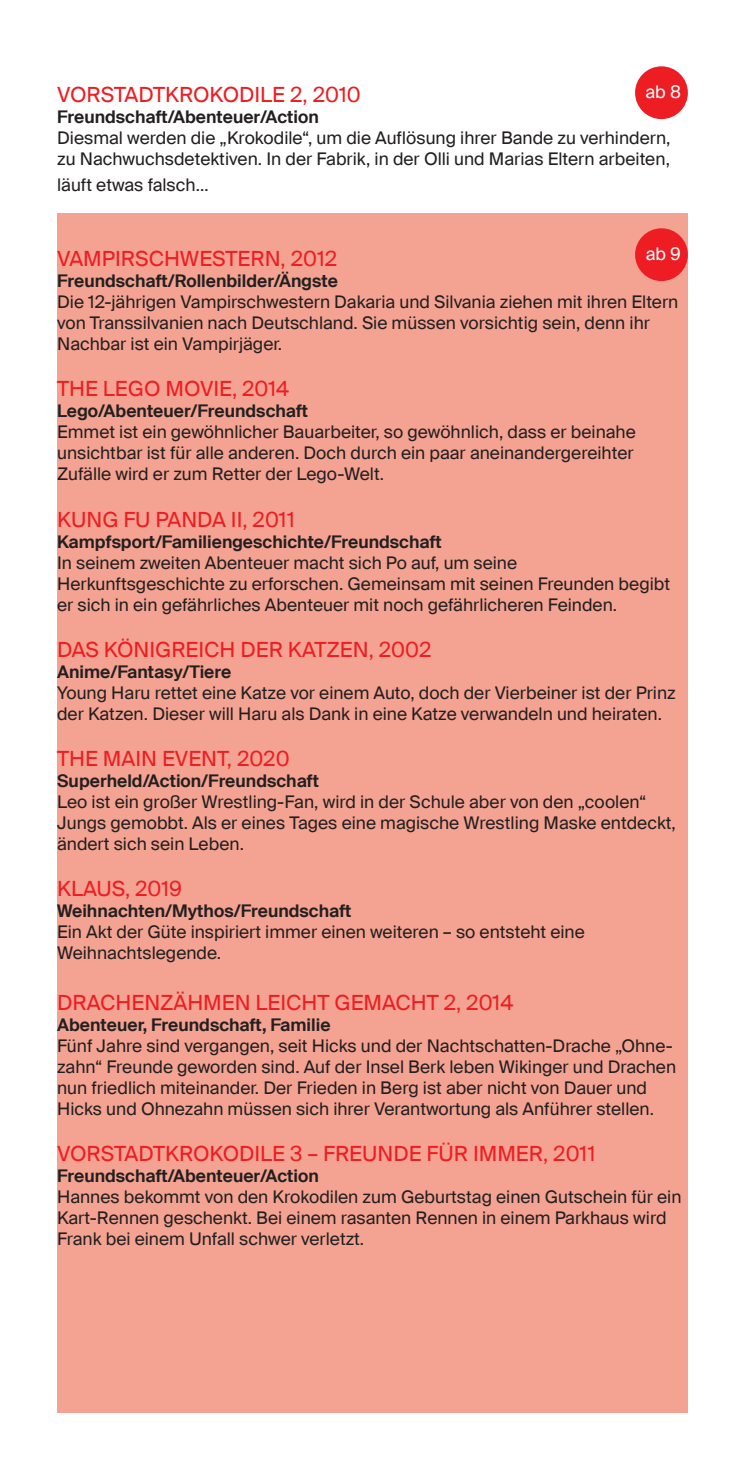
<style>
.page{position:relative;width:745px;height:1474px;background:#fff}
.page>*{position:absolute;margin:0;border:0;box-sizing:border-box;transform-origin:0 0}
.t1{font:21px "Suisse Intl";color:#ee1d23}
.t2{font:17.5px/21px "Suisse Intl";color:#231f20}
.t3{font:600 17.5px "Suisse Intl";color:#231f20}
.t4{font:17.5px "Suisse Intl";color:#fff}
</style>
<div class="page">
<div style="left:57px;top:213px;width:630px;height:1200px;background:#f4a392"></div>
<div style="left:634px;top:228px;width:53px;height:53px;background:#ee1d23;border-radius:50%"></div>
<div style="left:634px;top:66px;width:53px;height:53px;background:#ee1d23;border-radius:50%"></div>
<p class="t4" style="left:645px;top:82px;width:37px">ab 8</p>
<p class="t1" style="left:57px;top:83px;width:305px">VORSTADTKROKODILE 2, 2010</p>
<p class="t3" style="left:57px;top:107px;width:263px">Freundschaft/Abenteuer/Action</p>
<p class="t2" style="left:57px;top:128px;width:614px">Diesmal werden die „Krokodile“, um die Auflösung ihrer Bande zu verhindern, zu Nachwuchsdetektiven. In der Fabrik, in der Olli und Marias Eltern arbeiten,</p>
<p class="t2" style="left:57px;top:174px;width:153px">läuft etwas falsch…</p>
<p class="t4" style="left:645px;top:244px;width:37px">ab 9</p>
<p class="t1" style="left:57px;top:246px;width:281px">VAMPIRSCHWESTERN, 2012</p>
<p class="t3" style="left:57px;top:271px;width:282px">Freundschaft/Rollenbilder/Ängste</p>
<p class="t2" style="left:57px;top:291px;width:622px">Die 12-jährigen Vampirschwestern Dakaria und Silvania ziehen mit ihren Eltern von Transsilvanien nach Deutschland. Sie müssen vorsichtig sein, denn ihr<br>Nachbar ist ein Vampirjäger.</p>
<p class="t1" style="left:57px;top:377px;width:233px">THE LEGO MOVIE, 2014</p>
<p class="t3" style="left:57px;top:401px;width:252px">Lego/Abenteuer/Freundschaft</p>
<p class="t2" style="left:57px;top:422px;width:580px">Emmet ist ein gewöhnlicher Bauarbeiter, so gewöhnlich, dass er beinahe</p>
<p class="t2" style="left:57px;top:443px;width:577px">unsichtbar ist für alle anderen. Doch durch ein paar aneinandergereihter</p>
<p class="t2" style="left:57px;top:464px;width:328px">Zufälle wird er zum Retter der Lego-Welt.</p>
<p class="t1" style="left:57px;top:507px;width:239px">KUNG FU PANDA II, 2011</p>
<p class="t3" style="left:57px;top:531px;width:386px">Kampfsport/Familiengeschichte/Freundschaft</p>
<p class="t2" style="left:57px;top:552px;width:461px">In seinem zweiten Abenteuer macht sich Po auf, um seine</p>
<p class="t2" style="left:57px;top:573px;width:614px">Herkunftsgeschichte zu erforschen. Gemeinsam mit seinen Freunden begibt er sich in ein gefährliches Abenteuer mit noch gefährlicheren Feinden.</p>
<p class="t1" style="left:57px;top:637px;width:375px">DAS KÖNIGREICH DER KATZEN, 2002</p>
<p class="t3" style="left:57px;top:661px;width:175px">Anime/Fantasy/Tiere</p>
<p class="t2" style="left:57px;top:682px;width:619px">Young Haru rettet eine Katze vor einem Auto, doch der Vierbeiner ist der Prinz der Katzen. Dieser will Haru als Dank in eine Katze verwandeln und heiraten.</p>
<p class="t1" style="left:57px;top:746px;width:234px">THE MAIN EVENT, 2020</p>
<p class="t3" style="left:57px;top:771px;width:263px">Superheld/Action/Freundschaft</p>
<p class="t2" style="left:57px;top:791px;width:620px">Leo ist ein großer Wrestling-Fan, wird in der Schule aber von den „coolen“<br>Jungs gemobbt. Als er eines Tages eine magische Wrestling Maske entdeckt, ändert sich sein Leben.</p>
<p class="t1" style="left:57px;top:876px;width:126px">KLAUS, 2019</p>
<p class="t3" style="left:57px;top:901px;width:296px">Weihnachten/Mythos/Freundschaft</p>
<p class="t2" style="left:57px;top:921px;width:529px">Ein Akt der Güte inspiriert immer einen weiteren – so entsteht eine</p>
<p class="t2" style="left:57px;top:942px;width:165px">Weihnachtslegende.</p>
<p class="t1" style="left:57px;top:990px;width:457px">DRACHENZÄHMEN LEICHT GEMACHT 2, 2014</p>
<p class="t3" style="left:57px;top:1014px;width:275px">Abenteuer, Freundschaft, Familie</p>
<p class="t2" style="left:57px;top:1035px;width:620px">Fünf Jahre sind vergangen, seit Hicks und der Nachtschatten-Drache „Ohne&shy;zahn“ Freunde geworden sind. Auf der Insel Berk leben Wikinger und Drachen nun friedlich miteinander. Der Frieden in Berg ist aber nicht von Dauer und Hicks und Ohnezahn müssen sich ihrer Verantwortung als Anführer stellen.</p>
<p class="t1" style="left:57px;top:1141px;width:539px">VORSTADTKROKODILE 3 – FREUNDE FÜR IMMER, 2011</p>
<p class="t3" style="left:57px;top:1165px;width:263px">Freundschaft/Abenteuer/Action</p>
<p class="t2" style="left:57px;top:1186px;width:625px">Hannes bekommt von den Krokodilen zum Geburtstag einen Gutschein für ein<br>Kart-Rennen geschenkt. Bei einem rasanten Rennen in einem Parkhaus wird<br>Frank bei einem Unfall schwer verletzt.</p>
</div>
